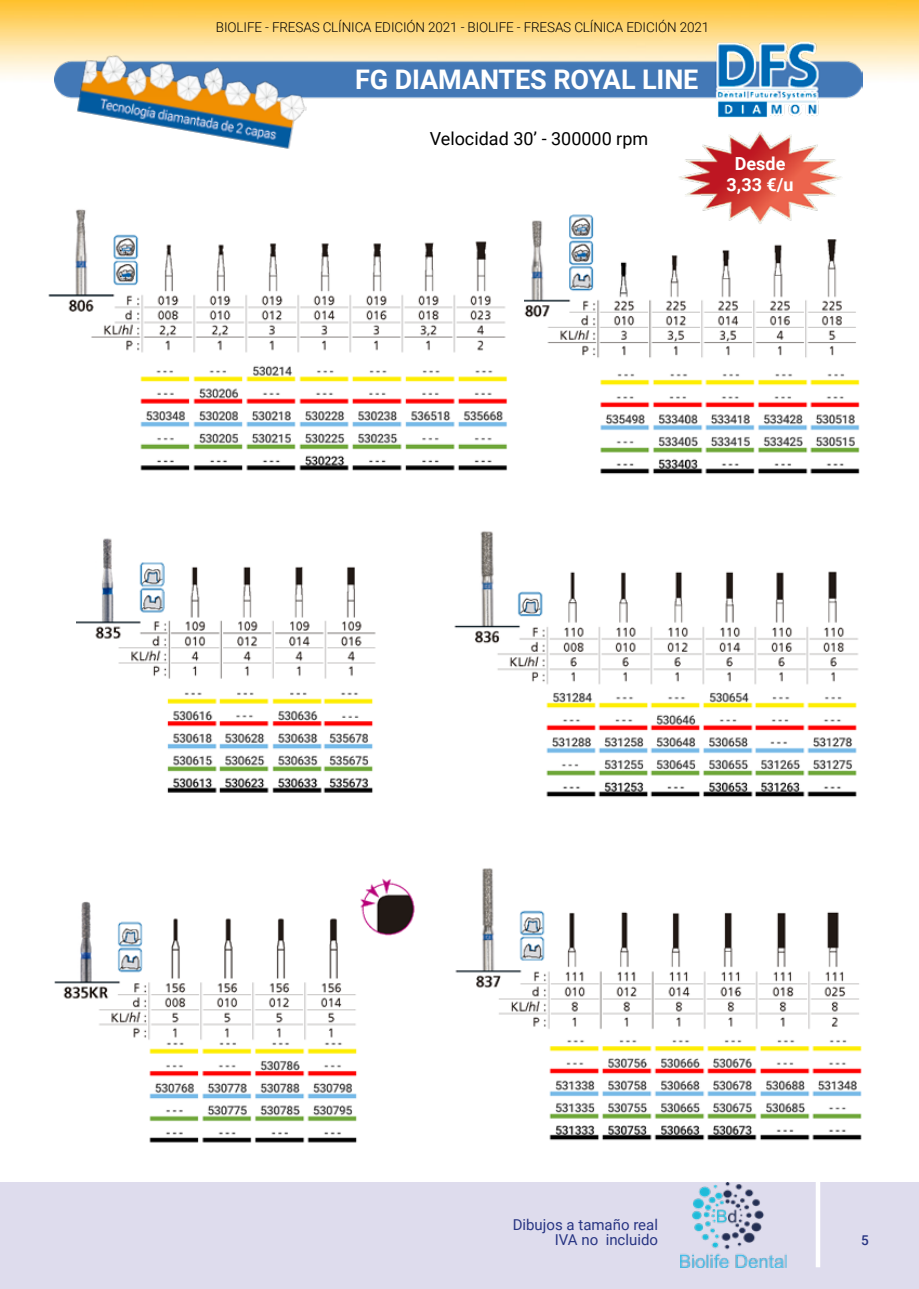
<style>
.page{position:relative;width:919px;height:1289px;background:#fff}
.page>*{position:absolute;margin:0;border:0;box-sizing:border-box;transform-origin:0 0}
.t1{font:700 27px "Roboto";letter-spacing:-.005em;color:#fff}
.t2{font:18px "Roboto";color:#000}
.t3{font:700 18px/21.6px "Roboto";color:#fff;text-align:center}
.t4{font:15px/15px "Roboto";color:#283583;text-align:right}
.t5{font:300 13.5px "Roboto";letter-spacing:-.01em;color:#000}
.t6{font:500 13.5px "Roboto";color:#283583}
</style>
<div class="page">
<div style="left:0;top:1182px;width:918px;height:106px;background:#dedced"></div>
<div style="left:815px;top:1180px;width:5px;height:87px;background:#fff"></div>
<img style="left:0;top:0;width:918px;height:84px">
<img style="left:680px;top:1182px;width:106px;height:85px">
<img style="left:54px;top:41px;width:808px;height:77px">
<img style="left:524px;top:214px;width:336px;height:260px">
<img style="left:48px;top:209px;width:460px;height:262px">
<img style="left:54px;top:878px;width:361px;height:265px">
<img style="left:77px;top:538px;width:299px;height:255px">
<img style="left:454px;top:531px;width:404px;height:266px">
<img style="left:455px;top:868px;width:407px;height:273px">
<img style="left:673px;top:131px;width:173px;height:99px">
<img style="left:75px;top:32px;width:238px;height:117px">
<p class="t5" style="left:216px;top:18px;width:495px">BIOLIFE - FRESAS CLÍNICA EDICIÓN 2021 - BIOLIFE - FRESAS CLÍNICA EDICIÓN 2021</p>
<h1 class="t1" style="left:355px;top:61px;width:345px">FG DIAMANTES ROYAL LINE</h1>
<h2 class="t2" style="left:429px;top:126px;width:220px">Velocidad 30’ - 300000 rpm</h2>
<h2 class="t3" style="left:726px;top:152px;width:69px">Desde<br>3,33 €/u</h2>
<p class="t4" style="left:512px;top:1216px;width:147px">Dibujos a tamaño real<br>IVA no incluido</p>
<p class="t6" style="left:861px;top:1230px;width:9px">5</p>
</div>
